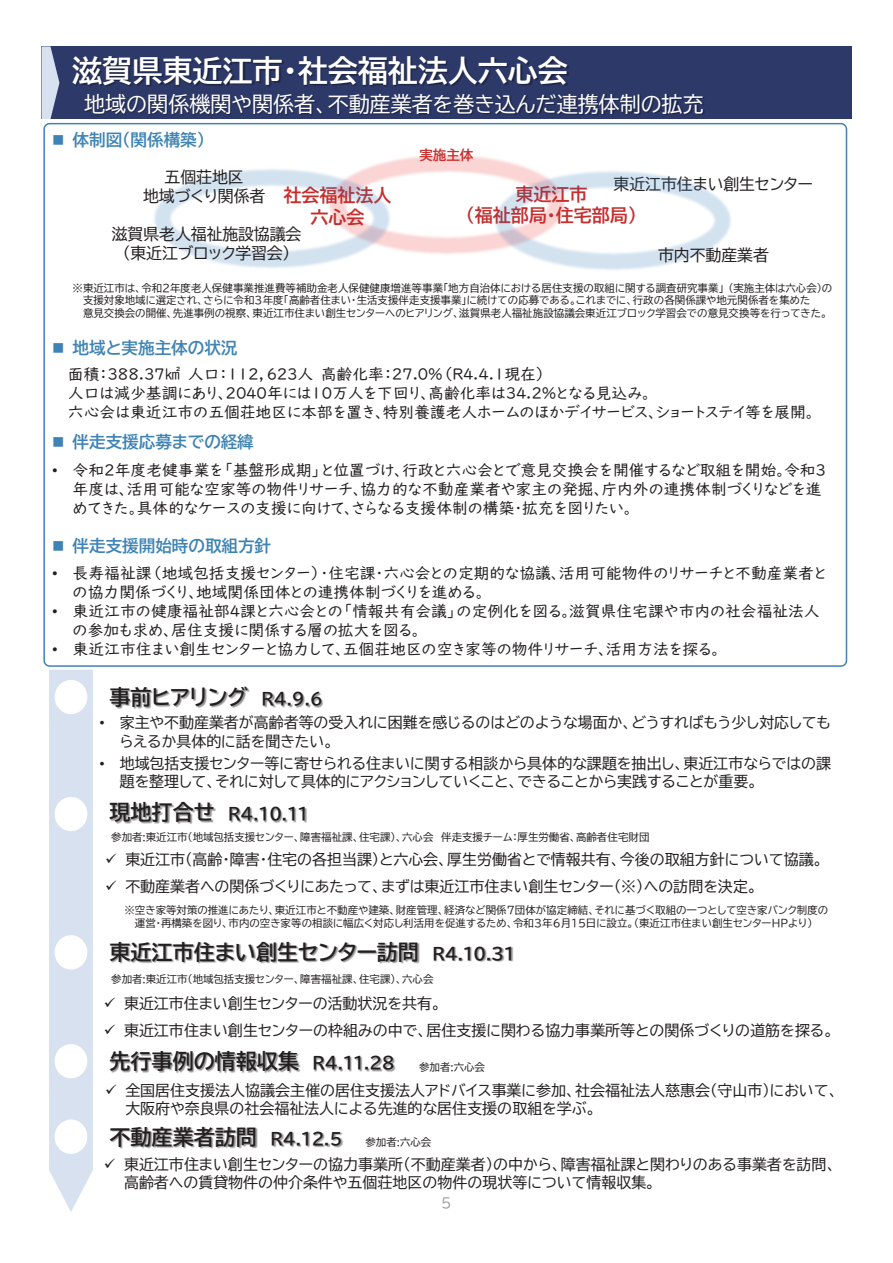
<style>
.page{position:relative;width:893px;height:1263px;background:#fff}
.page>*{position:absolute;margin:0;border:0;box-sizing:border-box;transform-origin:0 0}
.t1{font:30px "BIZ UDP Gothic Bold";color:#fff}
.t2{font:21px "BIZ UDP Gothic Bold";color:#231f20}
.t3{font:21px "BIZ UDP Gothic";color:#fff}
.t4{font:18px/21.6px "BIZ UDP Gothic Bold";color:#c62d2c;text-align:center}
.t5{font:16.5px "BIZ UDP Gothic Bold";color:#3e83b3}
.t6{font:16.5px "BIZ UDP Gothic Bold";color:#231f20}
.t7{font:15.9px/18.9px "UD Digi Kyokasho NK R";color:#231f20}
.t8{font:15.9px/18.9px "BIZ UDP Gothic";color:#231f20;text-align:center}
.t9{font:15px/18px "BIZ UDP Gothic";color:#231f20}
.t10{font:13.65px "BIZ UDP Gothic";color:#9b9da0}
.t11{font:13.5px "BIZ UDP Gothic Bold";color:#c62d2c}
.t12{font:13.5px "BIZ UDP Gothic";color:#9b9ca0}
.t13{font:10.5px/12.6px "BIZ UDP Gothic";color:#231f20}
.s1{font-family:"Arial"}
.s2{font-size:16.5px}
.s3{font-size:21px}
</style>
<div class="page">
<img style="left:110px;top:687px;width:140px;height:22px">
<img style="left:264px;top:693px;width:12px;height:15px">
<img style="left:276px;top:693px;width:6px;height:12px">
<img style="left:282px;top:693px;width:12px;height:15px">
<img style="left:294px;top:692px;width:29px;height:16px">
<div style="left:41px;top:46px;width:810px;height:73px;background:#2d3969"></div>
<img style="left:59px;top:57px;width:55px;height:27px">
<img style="left:114px;top:58px;width:30px;height:25px">
<img style="left:144px;top:57px;width:90px;height:26px">
<img style="left:234px;top:60px;width:30px;height:23px">
<img style="left:264px;top:57px;width:305px;height:26px">
<img style="left:71px;top:83px;width:634px;height:32px">
<svg style="left:41px;top:46px;width:18px;height:73px"></svg>
<svg style="left:43px;top:122px;width:805px;height:545px"></svg>
<img style="left:111px;top:942px;width:309px;height:22px">
<img style="left:434px;top:947px;width:13px;height:15px">
<img style="left:447px;top:946px;width:66px;height:16px">
<img style="left:111px;top:1127px;width:147px;height:22px">
<img style="left:273px;top:1132px;width:12px;height:16px">
<img style="left:285px;top:1132px;width:58px;height:16px">
<img style="left:110px;top:803px;width:106px;height:21px">
<img style="left:230px;top:808px;width:13px;height:15px">
<img style="left:243px;top:807px;width:64px;height:16px">
<svg style="left:49px;top:670px;width:44px;height:542px"></svg>
<img style="left:110px;top:1052px;width:191px;height:21px">
<img style="left:314px;top:1057px;width:1px;height:15px">
<img style="left:315px;top:1057px;width:12px;height:15px">
<img style="left:327px;top:1056px;width:69px;height:16px">
<h1 class="t1" style="left:72px;top:56px;width:497px">滋賀県東近江市・社会福祉法人六心会</h1>
<h2 class="t3" style="left:84px;top:93px;width:621px">地域の関係機関や関係者、不動産業者を巻き込んだ連携体制の拡充</h2>
<p class="t5" style="left:52px;top:132px;width:154px">■ 体制図(関係構築)</p>
<p class="t11" style="left:419px;top:148px;width:55px">実施主体</p>
<p class="t8" style="left:143px;top:167px;width:124px">五個荘地区<br>地域づくり関係者</p>
<p class="t8" style="left:614px;top:174px;width:201px">東近江市住まい創生センター</p>
<p class="t4" style="left:283px;top:184px;width:109px">社会福祉法人六心会</p>
<p class="t4" style="left:466px;top:183px;width:173px">東近江市<br>(福祉部局・住宅部局)</p>
<p class="t8" style="left:112px;top:225px;width:191px">滋賀県老人福祉施設協議会(東近江ブロック学習会)</p>
<p class="t8" style="left:658px;top:246px;width:112px">市内不動産業者</p>
<p class="t13" style="left:83px;top:281px;width:751px;text-indent:-10px">※東近江市は、令和２年度老人保健事業推進費等補助金老人保健健康増進等事業「地方自治体における居住支援の取組に関する調査研究事業」 (実施主体は六心会)の支援対象地域に選定され、さらに令和３年度「高齢者住まい・生活支援伴走支援事業」に続けての応募である。これまでに、行政の各関係課や地元関係者を集めた<br>意見交換会の開催、先進事例の視察、東近江市住まい創生センターへのヒアリング、滋賀県老人福祉施設協議会東近江ブロック学習会での意見交換等を行ってきた。</p>
<p class="t5" style="left:52px;top:339px;width:187px">■ 地域と実施主体の状況</p>
<p class="t7" style="left:68px;top:364px;width:747px">面積：388.37㎢人口：112，623人高齢化率：27.0％（R4.4.1現在）<br>人口は減少基調にあり、2040年には10万人を下回り、高齢化率は34.2％となる見込み。<br>六心会は東近江市の五個荘地区に本部を置き、特別養護老人ホームのほかデイサービス、ショートステイ等を展開。</p>
<p class="t5" style="left:52px;top:433px;width:203px">■ 伴走支援応募までの経緯</p>
<p class="t7" style="left:73px;top:461px;width:755px;text-indent:-20px"><span class="s1">•</span> 令和２年度老健事業を「基盤形成期」と位置づけ、行政と六心会とで意見交換会を開催するなど取組を開始。令和３年度は、活用可能な空家等の物件リサーチ、協力的な不動産業者や家主の発掘、庁内外の連携体制づくりなどを進めてきた。具体的なケースの支援に向けて、さらなる支援体制の構築・拡充を図りたい。</p>
<p class="t5" style="left:52px;top:537px;width:220px">■ 伴走支援開始時の取組方針</p>
<p class="t7" style="left:73px;top:564px;width:755px;text-indent:-20px"><span class="s1">•</span> 長寿福祉課（地域包括支援センター）・住宅課・六心会との定期的な協議、活用可能物件のリサーチと不動産業者との協力関係づくり、地域関係団体との連携体制づくりを進める。</p>
<p class="t7" style="left:73px;top:602px;width:749px;text-indent:-20px"><span class="s1">•</span> 東近江市の健康福祉部4課と六心会との「情報共有会議」の定例化を図る。滋賀県住宅課や市内の社会福祉法人の参加も求め、居住支援に関係する層の拡大を図る。</p>
<p class="t7" style="left:52px;top:640px;width:669px"><span class="s1">•</span> 東近江市住まい創生センターと協力して、五個荘地区の空き家等の物件リサーチ、活用方法を探る。</p>
<h2 class="t2" style="left:110px;top:687px;width:215px">事前ヒアリング <span class="s2">R４.９.６</span></h2>
<p class="t9" style="left:120px;top:714px;width:712px;text-indent:-20px"><span class="s1">•</span> 家主や不動産業者が高齢者等の受入れに困難を感じるのはどのような場面か、どうすればもう少し対応してもらえるか具体的に話を聞きたい。</p>
<p class="t9" style="left:120px;top:754px;width:713px;text-indent:-20px"><span class="s1">•</span> 地域包括支援センター等に寄せられる住まいに関する相談から具体的な課題を抽出し、東近江市ならではの課題を整理して、それに対して具体的にアクションしていくこと、できることから実践することが重要。</p>
<p class="t6" style="left:110px;top:806px;width:200px"><span class="s3">現地打合せ</span> R４.10.11</p>
<p class="t13" style="left:111px;top:830px;width:540px">参加者:東近江市(地域包括支援センター、障害福祉課、住宅課)、六心会 伴走支援チーム：厚生労働省、高齢者住宅財団</p>
<p class="t9" style="left:105px;top:850px;width:719px">✓ 東近江市(高齢・障害・住宅の各担当課)と六心会、厚生労働省とで情報共有、今後の取組方針について協議。</p>
<p class="t9" style="left:105px;top:877px;width:653px">✓ 不動産業者への関係づくりにあたって、まずは東近江市住まい創生センター（※）への訪問を決定。</p>
<p class="t13" style="left:125px;top:904px;width:705px;text-align:center">※空き家等対策の推進にあたり、東近江市と不動産や建築、財産管理、経済など関係7団体が協定締結、それに基づく取組の一つとして空き家バンク制度の運営・再構築を図り、市内の空き家等の相談に幅広く対応し利活用を促進するため、令和3年6月15日に設立。（東近江市住まい創生センターHPより）</p>
<h2 class="t2" style="left:110px;top:941px;width:406px">東近江市住まい創生センター訪問 <span class="s2">R４.10.31</span></h2>
<p class="t13" style="left:111px;top:972px;width:324px">参加者:東近江市(地域包括支援センター、障害福祉課、住宅課)、六心会</p>
<p class="t9" style="left:104px;top:994px;width:339px">✓ 東近江市住まい創生センターの活動状況を共有。</p>
<p class="t9" style="left:104px;top:1021px;width:731px">✓ 東近江市住まい創生センターの枠組みの中で、居住支援に関わる協力事業所等との関係づくりの道筋を探る。</p>
<h2 class="t2" style="left:110px;top:1051px;width:287px">先行事例の情報収集 <span class="s2">R４.11.28</span></h2>
<p class="t13" style="left:419px;top:1060px;width:67px">参加者:六心会</p>
<p class="t9" style="left:125px;top:1081px;width:714px;text-indent:-20px">✓ 全国居住支援法人協議会主催の居住支援法人アドバイス事業に参加、社会福祉法人慈惠会(守山市)において、大阪府や奈良県の社会福祉法人による先進的な居住支援の取組を学ぶ。</p>
<h2 class="t2" style="left:110px;top:1126px;width:234px">不動産業者訪問 <span class="s2">R４.12.5</span></h2>
<p class="t13" style="left:366px;top:1135px;width:67px">参加者:六心会</p>
<p class="t9" style="left:124px;top:1155px;width:713px;text-indent:-20px">✓ 東近江市住まい創生センターの協力事業所（不動産業者）の中から、障害福祉課と関わりのある事業者を訪問、高齢者への賃貸物件の仲介条件や五個荘地区の物件の現状等について情報収集。</p>
<p class="t12" style="left:441px;top:1196px;width:12px">6</p>
<p class="t10" style="left:441px;top:1196px;width:12px">5</p>
</div>
